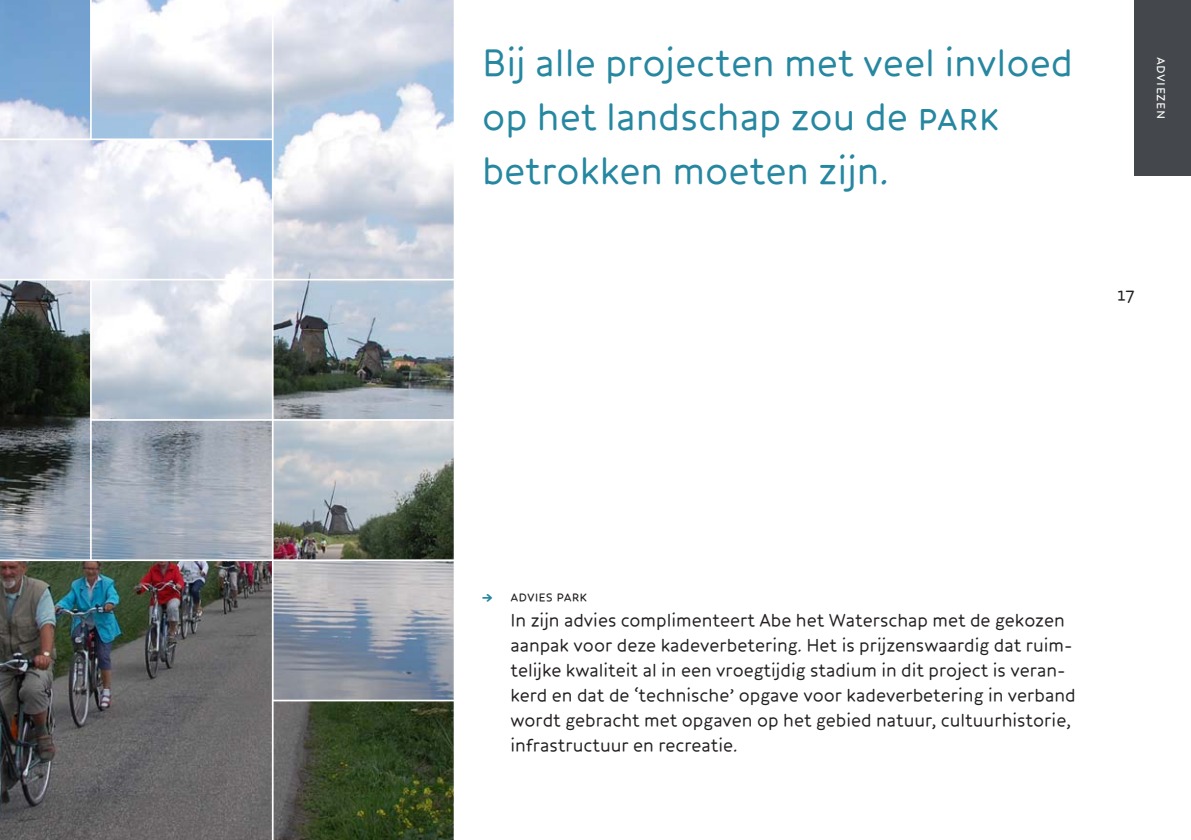
<style>
.page{position:relative;width:1191px;height:840px;background:#fff}
.page>*{position:absolute;margin:0;border:0;box-sizing:border-box;transform-origin:0 0}
.Quote_20_27{font:40px/54px "Core Humanist Sans";color:#2687a1}
.platte_tekst{font:19px/25px "Core Humanist Sans";color:#231f20}
.platte_tekst-2{font:15px "Core Humanist Sans";color:#231f20}
.platte_tekst-3{font:15px "Core Humanist Sans";letter-spacing:.03em;color:#fff}
.s1{font-weight:700;color:#2687a1}
</style>
<div class="page">
<div style="left:1134px;top:0;width:57px;height:176px;background:#44474b"></div>
<img style="left:0;top:699px;width:454px;height:140px">
<img style="left:0;top:0;width:454px;height:699px">
<p class="Quote_20_27" style="left:482px;top:36px;width:592px">Bij alle projecten met veel invloed op het landschap zou de park betrokken moeten zijn.</p>
<p class="platte_tekst-3" style="left:1171px;top:57px;width:64px;rotate:90deg">adviezen</p>
<p class="platte_tekst" style="left:1117px;top:282px;width:19px">17</p>
<p class="platte_tekst-2" style="left:482px;top:586px;width:107px"><span class="s1">→</span> advies park</p>
<p class="platte_tekst" style="left:510px;top:607px;width:567px">In zijn advies complimenteert Abe het Waterschap met de gekozen aanpak voor deze kadeverbetering. Het is prijzenswaardig dat ruim&shy;telijke kwaliteit al in een vroegtijdig stadium in dit project is veran&shy;kerd en dat de ‘technische’ opgave voor kadeverbetering in verband wordt gebracht met opgaven op het gebied natuur, cultuurhistorie, infrastructuur en recreatie.</p>
</div>
